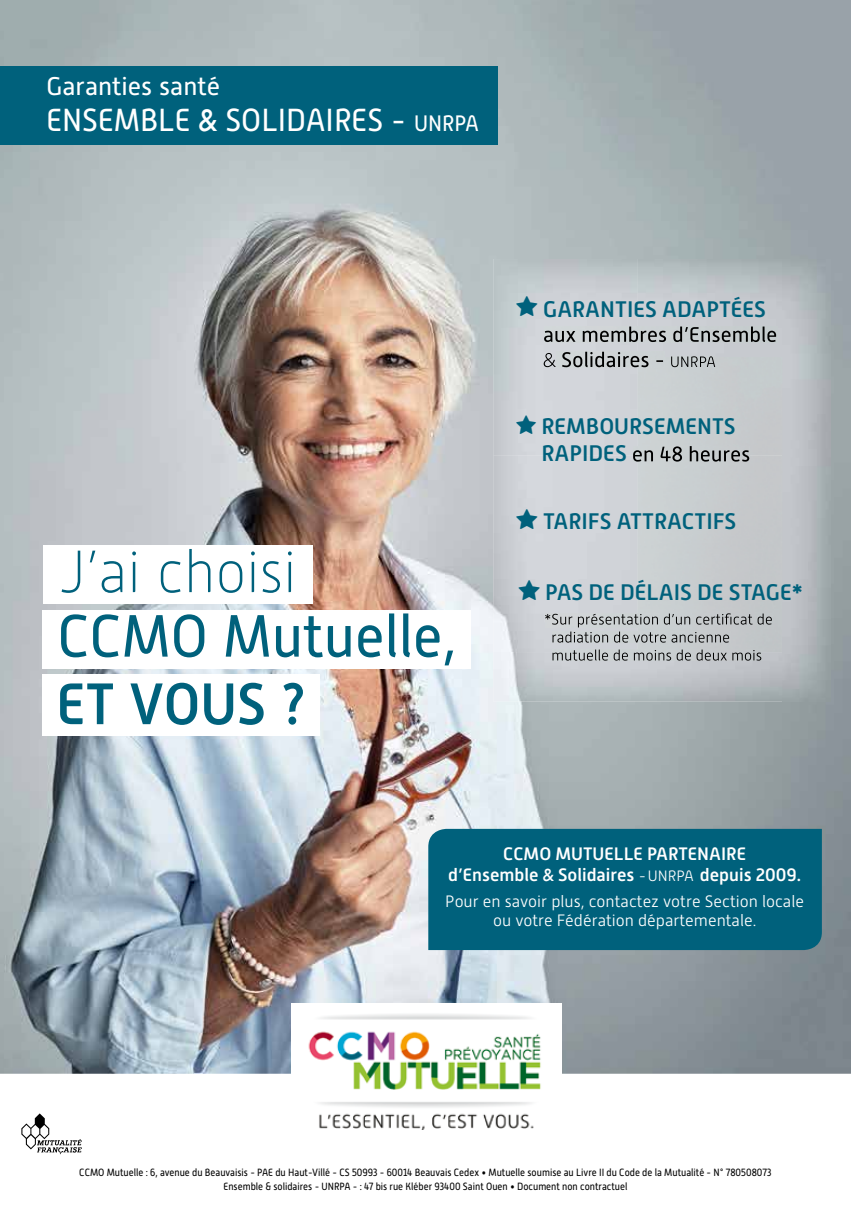
<style>
.page{position:relative;width:851px;height:1212px;background:#fff}
.page>*{position:absolute;margin:0;border:0;box-sizing:border-box;transform-origin:0 0}
.t1{font:59.4px "Alwyn New";color:#00617c;scale:.95 1}
.t2{font:100 59.4px "Alwyn New";color:#00617c;scale:.95 1}
.t3{font:500 58.35px "Alwyn New";color:#00617c;scale:.95 1}
.t4{font:31.95px "Alwyn New";color:#fff;scale:.95 1}
.t5{font:25.5px "Alwyn New";color:#fff}
.t6{font:500 22.5px/27px "Alwyn New";color:#00617c}
.t7{font:500 18px/21.6px "Alwyn New";color:#fff;text-align:center}
.t8{font:300 16.5px/19.8px "Alwyn New";color:#fff;text-align:center}
.t9{font:10.5px "Alwyn New";color:#000;scale:.9 1}
.t10{font:10.5px "Alwyn New Rounded";color:#000;scale:.9 1}
.s1{font-family:"Gill Sans"}
.s2{font-size:22.35px}
.s3{font-family:"Gill Sans";font-weight:400}
.s4{font-weight:300;font-size:15px}
.s5{font-family:"Alwyn New"}
</style>
<div class="page">
<img style="left:0;top:0;width:850px;height:1074px">
<div style="left:291px;top:1003px;width:270px;height:142px;background:#fff"></div>
<img style="left:308px;top:1014px;width:233px;height:116px">
<div style="left:43px;top:545px;width:269px;height:58px;background:#fff"></div>
<div style="left:43px;top:610px;width:428px;height:58px;background:#fff"></div>
<div style="left:43px;top:674px;width:277px;height:62px;background:#fff"></div>
<div style="left:0;top:66px;width:497px;height:78px;background:#00617c"></div>
<div style="left:428px;top:829px;width:393px;height:121px;background:#00617c"></div>
<img style="left:493px;top:259px;width:337px;height:442px">
<img style="left:544px;top:326px;width:233px;height:16px">
<img style="left:543px;top:352px;width:13px;height:15px">
<img style="left:556px;top:352px;width:108px;height:15px">
<img style="left:671px;top:356px;width:44px;height:11px">
<img style="left:545px;top:613px;width:146px;height:14px">
<img style="left:696px;top:613px;width:76px;height:12px">
<img style="left:552px;top:631px;width:177px;height:12px">
<img style="left:552px;top:649px;width:209px;height:12px">
<img style="left:633px;top:446px;width:116px;height:16px">
<svg style="left:21px;top:1113px;width:61px;height:41px"></svg>
<svg style="left:516px;top:509px;width:21px;height:20px"></svg>
<svg style="left:516px;top:296px;width:21px;height:20px"></svg>
<svg style="left:518px;top:580px;width:21px;height:20px"></svg>
<svg style="left:516px;top:415px;width:20px;height:19px"></svg>
<h3 class="t5" style="left:46px;top:72px;width:175px">Garanties santé</h3>
<h3 class="t4" style="left:46px;top:102px;width:457px">ENSEMBLE <span class="s1">&amp;</span> SOLIDAIRES - <span class="s2">UNRPA</span></h3>
<h1 class="t2" style="left:59px;top:539px;width:252px">J’ai choisi</h1>
<h1 class="t1" style="left:57px;top:603px;width:421px">CCMO Mutuelle,</h1>
<h2 class="t3" style="left:57px;top:671px;width:264px">ET VOUS ?</h2>
<h3 class="t6" style="left:543px;top:295px;width:224px">GARANTIES ADAPTÉES</h3>
<h3 class="t6" style="left:541px;top:413px;width:196px">REMBOURSEMENTS<br>RAPIDES</h3>
<h3 class="t6" style="left:543px;top:508px;width:195px">TARIFS ATTRACTIFS</h3>
<h3 class="t6" style="left:545px;top:579px;width:259px">PAS DE DÉLAIS DE STAGE*</h3>
<h3 class="t7" style="left:448px;top:842px;width:354px">CCMO MUTUELLE PARTENAIRE<br>d’Ensemble <span class="s3">&amp;</span> Solidaires <span class="s4">- UNRPA</span> depuis 2009.</h3>
<h3 class="t8" style="left:445px;top:891px;width:360px">Pour en savoir plus, contactez votre Section locale ou votre Fédération départementale.</h3>
<p class="t9" style="left:79px;top:1166px;width:770px">CCMO Mutuelle : 6, avenue du Beauvaisis - PAE du Haut-Villé - CS 50993 - 60014 Beauvais Cedex • Mutuelle soumise au Livre II du Code de la Mutualité - N° 780508073</p>
<p class="t10" style="left:223px;top:1180px;width:450px">Ensemble &amp; solidaires - UNRPA - : 47 bis rue Kléber 93400 Saint Ouen <span class="s5">• Document non contractuel</span></p>
</div>
